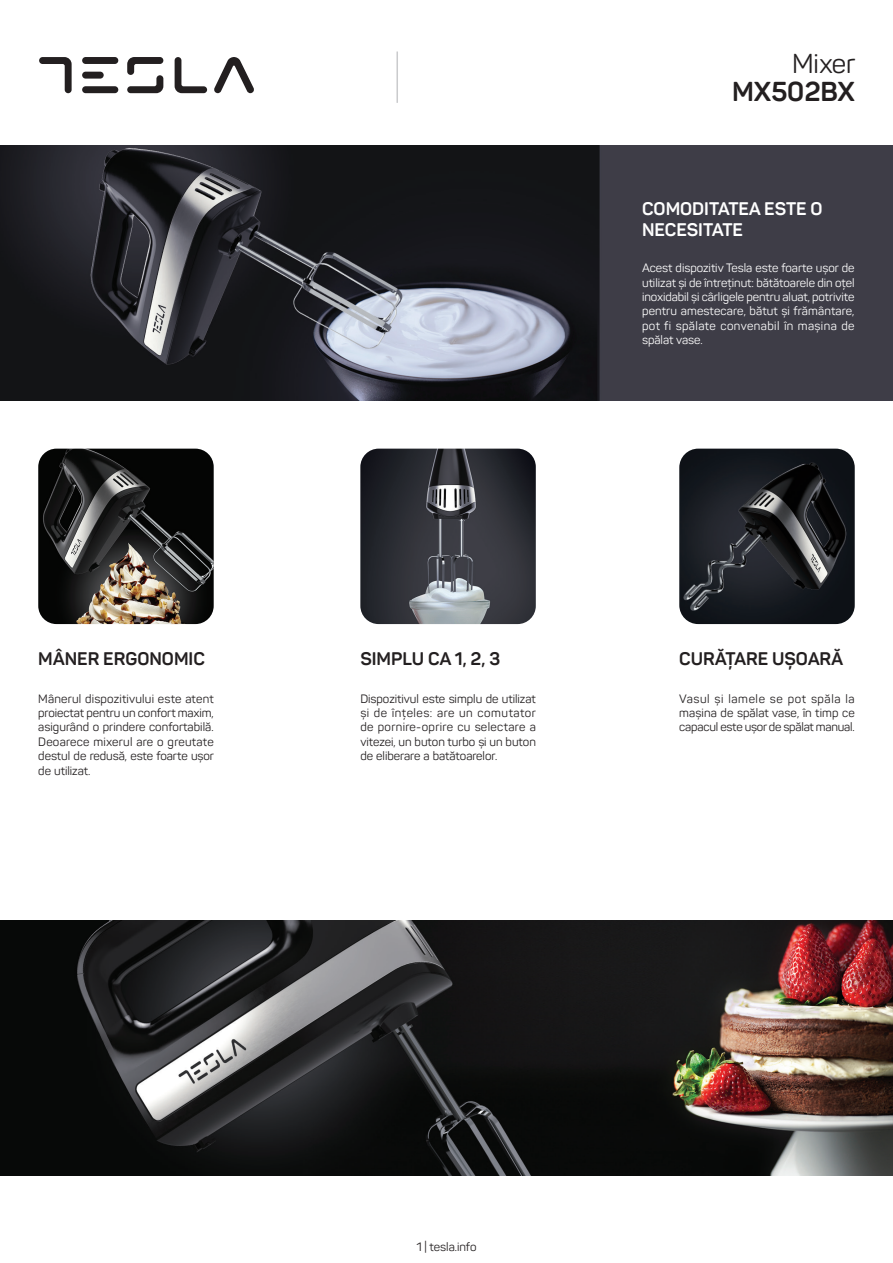
<style>
.page{position:relative;width:893px;height:1263px;background:#fff}
.page>*{position:absolute;margin:0;border:0;box-sizing:border-box;transform-origin:0 0}
.Oznaka_modela{font:700 27px "Panton";color:#231f20}
.Oznaka_modela-2{font:27px "Panton";color:#231f20}
.Naslov{font:700 18px "Panton";color:#231f20}
.Naslov-2{font:700 18px/21.6px "Panton";color:#fff}
.Txt_justify{font:12px/14.4px "Panton";color:#231f20;text-align:justify}
.Txt_justify-2{font:12px/14.4px "Panton";letter-spacing:.035em;color:#fff;text-align:justify}
</style>
<div class="page">
<svg style="left:214px;top:57px;width:40px;height:36px"></svg>
<svg style="left:39px;top:57px;width:33px;height:36px"></svg>
<svg style="left:127px;top:57px;width:36px;height:36px"></svg>
<svg style="left:175px;top:57px;width:32px;height:36px"></svg>
<div style="left:82px;top:57px;width:36px;height:7px;background:#231f20;border-radius:3px"></div>
<div style="left:82px;top:72px;width:22px;height:7px;background:#231f20;border-radius:3px"></div>
<div style="left:82px;top:86px;width:36px;height:7px;background:#231f20;border-radius:3px"></div>
<hr style="left:396px;top:52px;width:2px;height:51px;background:#cacbcd">
<img style="left:0;top:145px;width:893px;height:255px">
<img style="left:360px;top:449px;width:176px;height:175px">
<img style="left:38px;top:449px;width:176px;height:175px">
<img style="left:679px;top:449px;width:176px;height:175px">
<img style="left:0;top:921px;width:893px;height:255px">
<p class="Naslov" style="left:38px;top:647px;width:168px">MÂNER ERGONOMIC</p>
<p class="Txt_justify" style="left:38px;top:691px;width:177px">Mânerul dispozitivului este atent proiectat pentru un confort maxim, asigurând o prindere confortabilă.<br>Deoarece mixerul are o greutate destul de redusă, este foarte ușor de utilizat.</p>
<p class="Oznaka_modela-2" style="left:792px;top:47px;width:65px">Mixer</p>
<p class="Oznaka_modela" style="left:732px;top:75px;width:124px">MX502BX</p>
<p class="Naslov-2" style="left:642px;top:197px;width:182px">COMODITATEA ESTE O<br>NECESITATE</p>
<p class="Txt_justify-2" style="left:642px;top:261px;width:214px">Acest dispozitiv Tesla este foarte ușor de utilizat și de întreținut: bătătoarele din oțel inoxidabil și cârligele pentru aluat, potrivite pentru amestecare, bătut și frământare, pot fi spălate convenabil în mașina de spălat vase.</p>
<p class="Naslov" style="left:360px;top:647px;width:141px">SIMPLU CA 1, 2, 3</p>
<p class="Txt_justify" style="left:360px;top:691px;width:177px">Dispozitivul este simplu de utilizat și de înțeles: are un comutator de pornire-oprire cu selectare a vitezei, un buton turbo și un buton de eliberare a batătoarelor.</p>
<p class="Naslov" style="left:679px;top:647px;width:165px">CURĂȚARE UȘOARĂ</p>
<p class="Txt_justify" style="left:679px;top:691px;width:177px">Vasul și lamele se pot spăla la mașina de spălat vase, în timp ce capacul este ușor de spălat manual.</p>
<p class="Txt_justify" style="left:416px;top:1239px;width:62px">1 | tesla.info</p>
</div>
